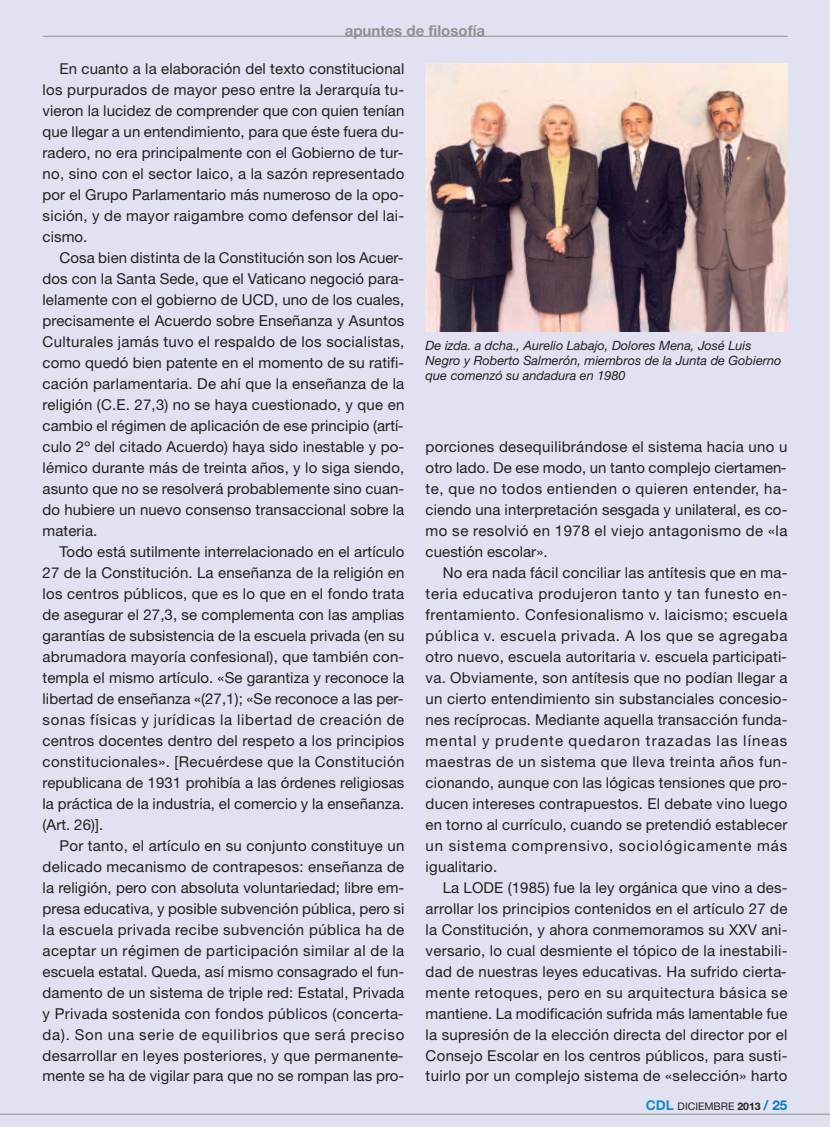
<style>
.page{position:relative;width:830px;height:1127px;background:#fff}
.page>*{position:absolute;margin:0;border:0;box-sizing:border-box;transform-origin:0 0}
.t1{font:15px/21px "Helvetica Neue";letter-spacing:.015em;color:#231f20;text-align:justify}
.t2{font:700 15px "Helvetica Neue";color:#929090}
.t3{font:italic 12.75px/15px "Helvetica Neue";color:#231f20}
.t4{font:10.5px "Helvetica Neue";color:#231f20}
.s1{font-weight:700;font-size:13.5px;color:#1a8bcc}
.s2{font-weight:700}
.s3{font-weight:700;font-size:13.5px;color:#007bc3}
</style>
<div class="page">
<div style="left:0;top:0;width:829px;height:1127px;background:#e1e2f1"></div>
<hr style="left:43px;top:36px;width:744px;height:1px;background:#929090">
<hr style="left:0;top:1114px;width:829px;height:1px;background:#929090">
<img style="left:425px;top:64px;width:362px;height:268px">
<p class="t2" style="left:344px;top:19px;width:142px">apuntes de filosofía</p>
<p class="t1" style="left:43px;top:60px;width:363px;text-indent:17px">En cuanto a la elaboración del texto constitucional los purpurados de mayor peso entre la Jerarquía tu&shy;vieron la lucidez de comprender que con quien tenían que llegar a un entendimiento, para que éste fuera du&shy;radero, no era principalmente con el Gobierno de tur&shy;no, sino con el sector laico, a la sazón representado por el Grupo Parlamentario más numeroso de la opo&shy;sición, y de mayor raigambre como defensor del lai&shy;cismo.</p>
<p class="t1" style="left:43px;top:249px;width:363px;text-indent:17px">Cosa bien distinta de la Constitución son los Acuer&shy;dos con la Santa Sede, que el Vaticano negoció para&shy;lelamente con el gobierno de UCD, uno de los cuales, precisamente el Acuerdo sobre Enseñanza y Asuntos Culturales jamás tuvo el respaldo de los socialistas, como quedó bien patente en el momento de su ratifi&shy;cación parlamentaria. De ahí que la enseñanza de la religión (C.E. 27,3) no se haya cuestionado, y que en cambio el régimen de aplicación de ese principio (artí&shy;culo 2º del citado Acuerdo) haya sido inestable y po&shy;lémico durante más de treinta años, y lo siga siendo, asunto que no se resolverá probablemente sino cuan&shy;do hubiere un nuevo consenso transaccional sobre la materia.</p>
<p class="t1" style="left:43px;top:543px;width:363px;text-indent:17px">Todo está sutilmente interrelacionado en el artículo 27 de la Constitución. La enseñanza de la religión en los centros públicos, que es lo que en el fondo trata de asegurar el 27,3, se complementa con las amplias garantías de subsistencia de la escuela privada (en su abrumadora mayoría confesional), que también con&shy;templa el mismo artículo. «Se garantiza y reconoce la libertad de enseñanza «(27,1); «Se reconoce a las per&shy;sonas físicas y jurídicas la libertad de creación de centros docentes dentro del respeto a los principios constitucionales». [Recuérdese que la Constitución republicana de 1931 prohibía a las órdenes religiosas la práctica de la industria, el comercio y la enseñanza. (Art. 26)].</p>
<p class="t1" style="left:43px;top:836px;width:363px;text-indent:17px">Por tanto, el artículo en su conjunto constituye un delicado mecanismo de contrapesos: enseñanza de la religión, pero con absoluta voluntariedad; libre em&shy;presa educativa, y posible subvención pública, pero si la escuela privada recibe subvención pública ha de aceptar un régimen de participación similar al de la escuela estatal. Queda, así mismo consagrado el fun&shy;damento de un sistema de triple red: Estatal, Privada y Privada sostenida con fondos públicos (concerta&shy;da). Son una serie de equilibrios que será preciso desarrollar en leyes posteriores, y que permanente&shy;mente se ha de vigilar para que no se rompan las pro-</p>
<p class="t3" style="left:425px;top:339px;width:357px">De izda. a dcha., Aurelio Labajo, Dolores Mena, José Luis<br>Negro y Roberto Salmerón, miembros de la Junta de Gobierno que comenzó su andadura en 1980</p>
<p class="t1" style="left:425px;top:438px;width:363px">porciones desequilibrándose el sistema hacia uno u otro lado. De ese modo, un tanto complejo ciertamen&shy;te, que no todos entienden o quieren entender, ha&shy;ciendo una interpretación sesgada y unilateral, es co&shy;mo se resolvió en 1978 el viejo antagonismo de «la cuestión escolar».</p>
<p class="t1" style="left:425px;top:564px;width:363px;text-indent:17px">No era nada fácil conciliar las antítesis que en ma&shy;teria educativa produjeron tanto y tan funesto en&shy;frentamiento. Confesionalismo v. laicismo; escuela pública v. escuela privada. A los que se agregaba otro nuevo, escuela autoritaria v. escuela participati&shy;va. Obviamente, son antítesis que no podían llegar a un cierto entendimiento sin substanciales concesio&shy;nes recíprocas. Mediante aquella transacción funda&shy;mental y prudente quedaron trazadas las líneas maestras de un sistema que lleva treinta años fun&shy;cionando, aunque con las lógicas tensiones que pro&shy;ducen intereses contrapuestos. El debate vino luego en torno al currículo, cuando se pretendió establecer un sistema comprensivo, sociológicamente más igualitario.</p>
<p class="t1" style="left:425px;top:878px;width:363px;text-indent:17px">La LODE (1985) fue la ley orgánica que vino a des&shy;arrollar los principios contenidos en el artículo 27 de la Constitución, y ahora conmemoramos su XXV ani&shy;versario, lo cual desmiente el tópico de la inestabili&shy;dad de nuestras leyes educativas. Ha sufrido cierta&shy;mente retoques, pero en su arquitectura básica se mantiene. La modificación sufrida más lamentable fue la supresión de la elección directa del director por el Consejo Escolar en los centros públicos, para susti&shy;tuirlo por un complejo sistema de «selección» harto</p>
<p class="t4" style="left:645px;top:1103px;width:143px"><span class="s1">CDL</span> DICIEMBRE <span class="s2">2013</span> <span class="s3">/ 25</span></p>
</div>
